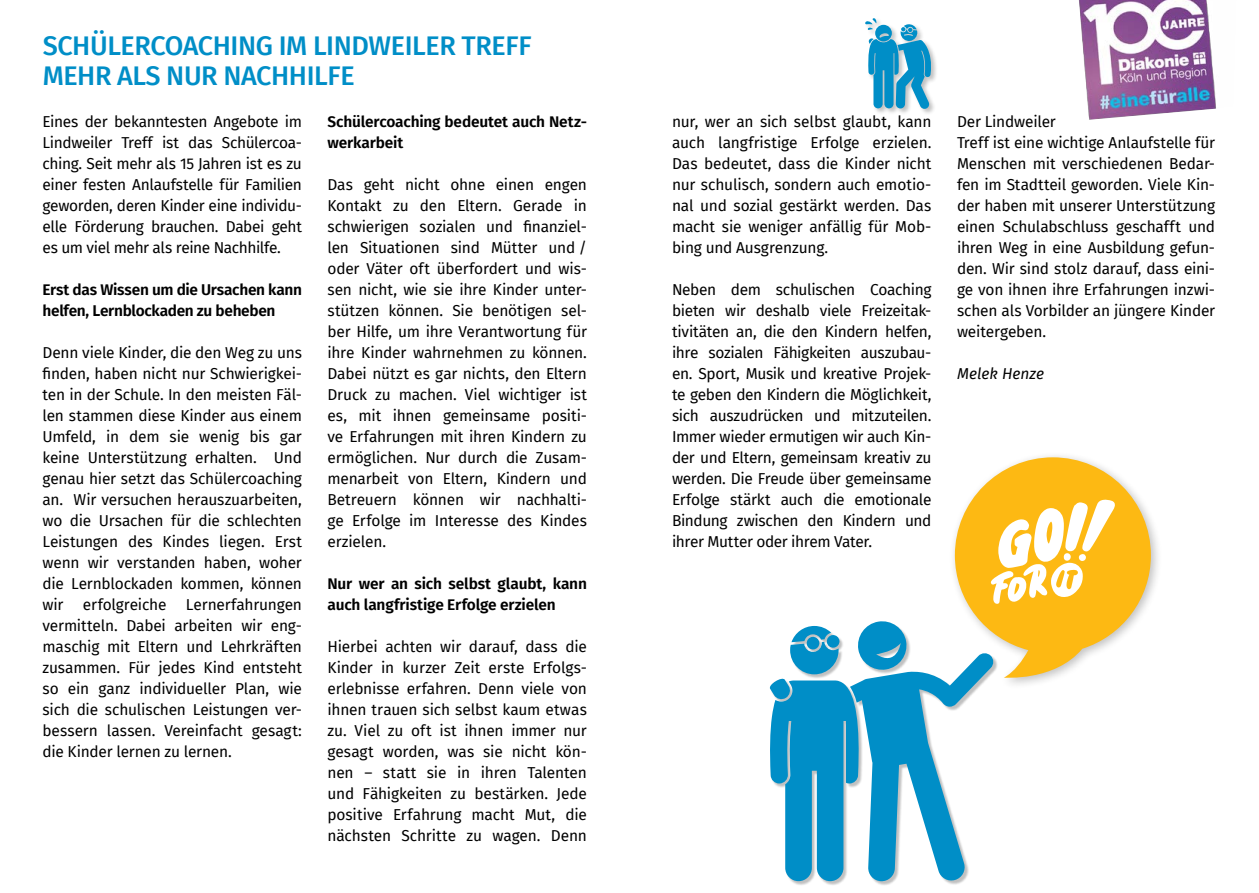
<style>
.page{position:relative;width:1259px;height:893px;background:#fff}
.page>*{position:absolute;margin:0;border:0;box-sizing:border-box;transform-origin:0 0}
.t1{font:500 27px/30px "Fira Sans";letter-spacing:-.015em;color:#008ec7}
.t2{font:15.45px/21px "Fira Sans";letter-spacing:-.015em;color:#000;text-align:justify}
.t3{font:600 15.45px/21px "Fira Sans";letter-spacing:-.015em;color:#000}
.t4{font:italic 15.45px "Fira Sans";letter-spacing:.005em;color:#000}
</style>
<div class="page">
<div style="left:864px;top:17px;width:74px;height:99px;background:#000;opacity:.25"></div>
<svg style="left:865px;top:17px;width:66px;height:92px"></svg>
<div style="left:948px;top:451px;width:215px;height:239px;background:#000;opacity:.25"></div>
<svg style="left:769px;top:457px;width:382px;height:425px"></svg>
<img style="left:1079px;top:0;width:137px;height:120px">
<h1 class="t1" style="left:43px;top:29px;width:490px">SCHÜLERCOACHING IM LINDWEILER TREFF<br>MEHR ALS NUR NACHHILFE</h1>
<p class="t2" style="left:43px;top:110px;width:261px">Eines der bekanntesten Angebote im Lindweiler Treff ist das Schülercoa&shy;ching. Seit mehr als 15 Jahren ist es zu einer festen Anlaufstelle für Familien geworden, deren Kinder eine individu&shy;elle Förderung brauchen. Dabei geht es um viel mehr als reine Nachhilfe.</p>
<p class="t3" style="left:43px;top:278px;width:261px">Erst das Wissen um die Ursachen kann helfen, Lernblockaden zu beheben</p>
<p class="t2" style="left:43px;top:341px;width:261px">Denn viele Kinder, die den Weg zu uns finden, haben nicht nur Schwierigkei&shy;ten in der Schule. In den meisten Fäl&shy;len stammen diese Kinder aus einem Umfeld, in dem sie wenig bis gar keine Unterstützung erhalten. Und genau hier setzt das Schülercoaching an. Wir versuchen herauszuarbeiten, wo die Ursachen für die schlechten Leistungen des Kindes liegen. Erst wenn wir verstanden haben, woher die Lernblockaden kommen, können wir</p>
<p class="t3" style="left:327px;top:110px;width:261px">Schülercoaching bedeutet auch Netz&shy;werkarbeit</p>
<p class="t2" style="left:327px;top:173px;width:261px">Das geht nicht ohne einen engen Kontakt zu den Eltern. Gerade in schwierigen sozialen und finanziel&shy;len Situationen sind Mütter und / oder Väter oft überfordert und wis&shy;sen nicht, wie sie ihre Kinder unter&shy;stützen können. Sie benötigen sel&shy;ber Hilfe, um ihre Verantwortung für ihre Kinder wahrnehmen zu können.<br>Dabei nützt es gar nichts, den Eltern Druck zu machen. Viel wichtiger ist es, mit ihnen gemeinsame positi&shy;ve Erfahrungen mit ihren Kindern zu ermöglichen. Nur durch die Zusam&shy;menarbeit von Eltern, Kindern und Betreuern können wir nachhalti&shy;ge Erfolge im Interesse des Kindes erzielen.</p>
<p class="t3" style="left:327px;top:572px;width:261px">Nur wer an sich selbst glaubt, kann auch langfristige Erfolge erzielen</p>
<p class="t2" style="left:327px;top:635px;width:261px">Hierbei achten wir darauf, dass die Kinder in kurzer Zeit erste Erfolgs&shy;erlebnisse erfahren. Denn viele von ihnen trauen sich selbst kaum etwas zu. Viel zu oft ist ihnen immer nur gesagt worden, was sie nicht kön&shy;nen – statt sie in ihren Talenten und Fähigkeiten zu bestärken. Jede positive Erfahrung macht Mut, die nächsten Schritte zu wagen. Denn</p>
<p class="t2" style="left:83px;top:593px;width:85px">erfolgreiche</p>
<p class="t2" style="left:43px;top:593px;width:261px;text-indent:143px">Lernerfahrungen vermitteln. Dabei arbeiten wir eng&shy;maschig mit Eltern und Lehrkräften zusammen. Für jedes Kind entsteht so ein ganz individueller Plan, wie sich die schulischen Leistungen ver&shy;bessern lassen. Vereinfacht gesagt: die Kinder lernen zu lernen.</p>
<p class="t2" style="left:672px;top:110px;width:261px">nur, wer an sich selbst glaubt, kann auch langfristige Erfolge erzielen.<br>Das bedeutet, dass die Kinder nicht nur schulisch, sondern auch emotio&shy;nal und sozial gestärkt werden. Das macht sie weniger anfällig für Mob&shy;bing und Ausgrenzung.</p>
<p class="t2" style="left:672px;top:278px;width:261px">Neben dem schulischen Coaching bieten wir deshalb viele Freizeitak&shy;tivitäten an, die den Kindern helfen, ihre sozialen Fähigkeiten auszubau&shy;en. Sport, Musik und kreative Projek&shy;te geben den Kindern die Möglichkeit, sich auszudrücken und mitzuteilen.<br>Immer wieder ermutigen wir auch Kin&shy;der und Eltern, gemeinsam kreativ zu werden. Die Freude über gemeinsame Erfolge stärkt auch die emotionale Bindung zwischen den Kindern und ihrer Mutter oder ihrem Vater.</p>
<p class="t2" style="left:957px;top:110px;width:260px;text-align:left">Der Lindweiler<br>Treff ist eine wichtige Anlaufstelle für Menschen mit verschiedenen Bedar&shy;fen im Stadtteil geworden. Viele Kin&shy;der haben mit unserer Unterstützung einen Schulabschluss geschafft und ihren Weg in eine Ausbildung gefun&shy;den. Wir sind stolz darauf, dass eini&shy;ge von ihnen ihre Erfahrungen inzwi&shy;schen als Vorbilder an jüngere Kinder weitergeben.</p>
<p class="t4" style="left:957px;top:362px;width:89px">Melek Henze</p>
</div>
